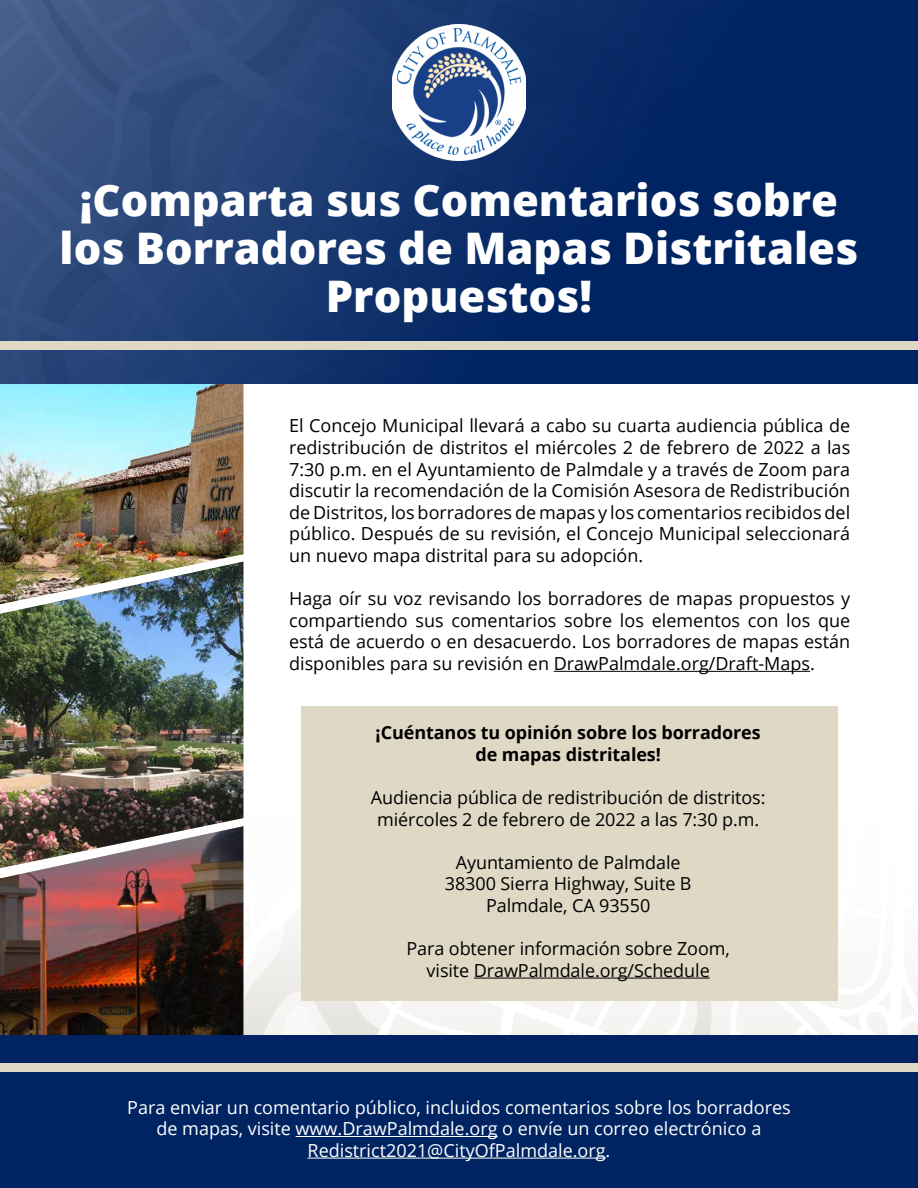
<style>
.page{position:relative;width:918px;height:1188px;background:#fff}
.page>*{position:absolute;margin:0;border:0;box-sizing:border-box;transform-origin:0 0}
.t1{font:800 43.5px/48px "Open Sans";color:#fff;text-align:center}
.t2{font:18px/21.6px "Open Sans";letter-spacing:-.005em;color:#000;text-align:center}
.t3{font:18px/21.6px "Open Sans";color:#fff;text-align:center}
.t4{font:700 18px/21.6px "Open Sans";letter-spacing:-.005em;color:#000;text-align:center}
</style>
<div class="page">
<svg style="left:243px;top:813px;width:675px;height:222px"></svg>
<img style="left:0;top:604px;width:243px;height:222px">
<img style="left:0;top:826px;width:243px;height:209px">
<img style="left:0;top:384px;width:243px;height:220px">
<div style="left:0;top:1035px;width:918px;height:153px;background:#002462"></div>
<div style="left:301px;top:706px;width:537px;height:295px;background:#dfd8c5"></div>
<svg style="left:0;top:0;width:918px;height:384px;background:#14356d"></svg>
<div style="left:0;top:342px;width:918px;height:8px;background:#dfd8c5"></div>
<div style="left:0;top:1064px;width:918px;height:8px;background:#dfd8c5"></div>
<hr style="left:474px;top:978px;width:236px;height:1px;background:#000">
<hr style="left:554px;top:671px;width:256px;height:1px;background:#000">
<hr style="left:296px;top:1136px;width:202px;height:1px;background:#fff">
<hr style="left:308px;top:1158px;width:298px;height:1px;background:#fff">
<img style="left:393px;top:24px;width:132px;height:136px">
<p class="t1" style="left:60px;top:174px;width:800px">¡Comparta sus Comentarios sobre los Borradores de Mapas Distritales<br>Propuestos!</p>
<p class="t2" style="left:289px;top:415px;width:563px;text-align:justify">El Concejo Municipal llevará a cabo su cuarta audiencia pública de redistribución de distritos el miércoles 2 de febrero de 2022 a las 7:30 p.m. en el Ayuntamiento de Palmdale y a través de Zoom para discutir la recomendación de la Comisión Asesora de Redistribución de Distritos, los borradores de mapas y los comentarios recibidos del público. Después de su revisión, el Concejo Municipal seleccionará un nuevo mapa distrital para su adopción.</p>
<p class="t2" style="left:289px;top:587px;width:563px;text-align:justify">Haga oír su voz revisando los borradores de mapas propuestos y compartiendo sus comentarios sobre los elementos con los que está de acuerdo o en desacuerdo. Los borradores de mapas están disponibles para su revisión en DrawPalmdale.org/Draft-Maps.</p>
<p class="t4" style="left:376px;top:721px;width:387px">¡Cuéntanos tu opinión sobre los borradores de mapas distritales!</p>
<p class="t2" style="left:371px;top:786px;width:396px">Audiencia pública de redistribución de distritos: miércoles 2 de febrero de 2022 a las 7:30 p.m.</p>
<p class="t2" style="left:456px;top:851px;width:226px">Ayuntamiento de Palmdale</p>
<p class="t2" style="left:445px;top:873px;width:248px">38300 Sierra Highway, Suite B</p>
<p class="t2" style="left:486px;top:894px;width:166px">Palmdale, CA 93550</p>
<p class="t2" style="left:406px;top:937px;width:325px">Para obtener información sobre Zoom, visite DrawPalmdale.org/Schedule</p>
<p class="t3" style="left:127px;top:1096px;width:665px">Para enviar un comentario público, incluidos comentarios sobre los borradores de mapas, visite www.DrawPalmdale.org o envíe un correo electrónico a<br>Redistrict2021@CityOfPalmdale.org.</p>
</div>
